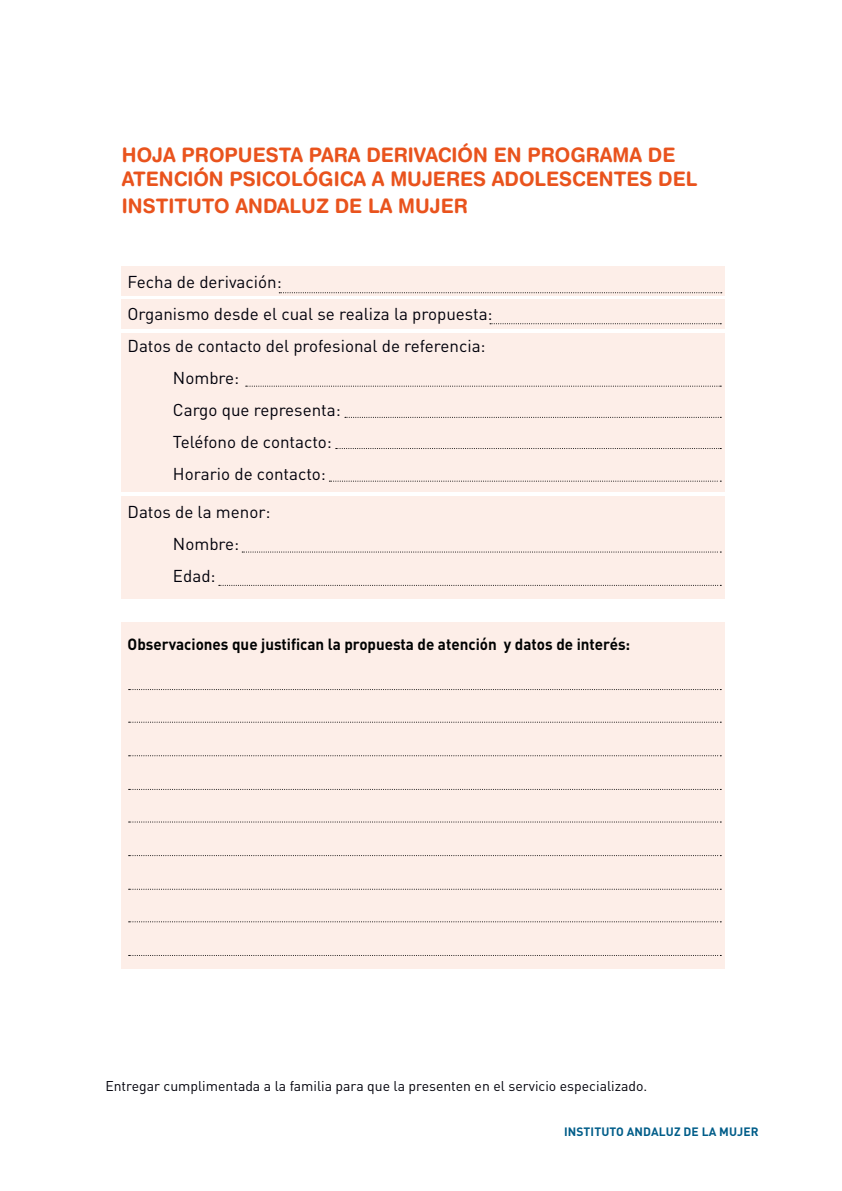
<style>
.page{position:relative;width:842px;height:1191px;background:#fff}
.page>*{position:absolute;margin:0;border:0;box-sizing:border-box;transform-origin:0 0}
.t1{font:700 20px/24px "Helvetica Rounded LT Std";color:#e9531d;scale:.95 1}
.t2{font:17px/32px "DIN Pro";color:#00000a}
.t3{font:700 16px "DIN Pro";color:#010202;scale:.95 1}
.t4{font:14px "DIN Pro";color:#00000a}
.t5{font:700 12px "DIN Pro";letter-spacing:.01em;color:#015d89}
</style>
<div class="page">
<div style="left:122px;top:266px;width:603px;height:30px;background:#fdeee8"></div>
<div style="left:122px;top:300px;width:603px;height:29px;background:#fdeee8"></div>
<div style="left:122px;top:333px;width:603px;height:159px;background:#fdeee8"></div>
<div style="left:122px;top:496px;width:603px;height:102px;background:#fdeee8"></div>
<div style="left:122px;top:622px;width:603px;height:346px;background:#fdeee8"></div>
<svg style="left:279px;top:292px;width:443px;height:1px"></svg>
<svg style="left:490px;top:323px;width:231px;height:1px"></svg>
<svg style="left:246px;top:386px;width:475px;height:1px"></svg>
<svg style="left:345px;top:417px;width:376px;height:1px"></svg>
<svg style="left:336px;top:448px;width:385px;height:1px"></svg>
<svg style="left:329px;top:480px;width:392px;height:1px"></svg>
<svg style="left:242px;top:551px;width:479px;height:1px"></svg>
<svg style="left:219px;top:585px;width:502px;height:1px"></svg>
<svg style="left:129px;top:689px;width:592px;height:1px"></svg>
<svg style="left:129px;top:789px;width:592px;height:1px"></svg>
<svg style="left:129px;top:888px;width:592px;height:1px"></svg>
<svg style="left:129px;top:721px;width:592px;height:1px"></svg>
<svg style="left:129px;top:821px;width:592px;height:1px"></svg>
<svg style="left:129px;top:921px;width:592px;height:1px"></svg>
<svg style="left:129px;top:755px;width:592px;height:1px"></svg>
<svg style="left:129px;top:855px;width:592px;height:1px"></svg>
<svg style="left:129px;top:955px;width:592px;height:1px"></svg>
<p class="t1" style="left:122px;top:143px;width:607px">HOJA PROPUESTA PARA DERIVACIÓN EN PROGRAMA DE<br>ATENCIÓN PSICOLÓGICA A MUJERES ADOLESCENTES DEL</p>
<p class="t1" style="left:122px;top:193px;width:366px">INSTITUTO ANDALUZ DE LA MUJER</p>
<p class="t2" style="left:128px;top:265px;width:156px">Fecha de derivación:</p>
<p class="t2" style="left:128px;top:297px;width:367px">Organismo desde el cual se realiza la propuesta:</p>
<p class="t2" style="left:128px;top:329px;width:360px">Datos de contacto del profesional de referencia:</p>
<p class="t2" style="left:173px;top:361px;width:68px">Nombre:</p>
<p class="t2" style="left:173px;top:393px;width:169px">Cargo que representa:</p>
<p class="t2" style="left:173px;top:425px;width:160px">Teléfono de contacto:</p>
<p class="t2" style="left:173px;top:457px;width:154px">Horario de contacto:</p>
<p class="t2" style="left:173px;top:495px;width:99px;text-indent:-45px">Datos de la menor:<br>Nombre:<br>Edad:</p>
<p class="t3" style="left:128px;top:633px;width:531px">Observaciones que justifican la propuesta de atención y datos de interés:</p>
<p class="t4" style="left:105px;top:1076px;width:543px">Entregar cumplimentada a la familia para que la presenten en el servicio especializado.</p>
<p class="t5" style="left:564px;top:1123px;width:196px">INSTITUTO ANDALUZ DE LA MUJER</p>
</div>
